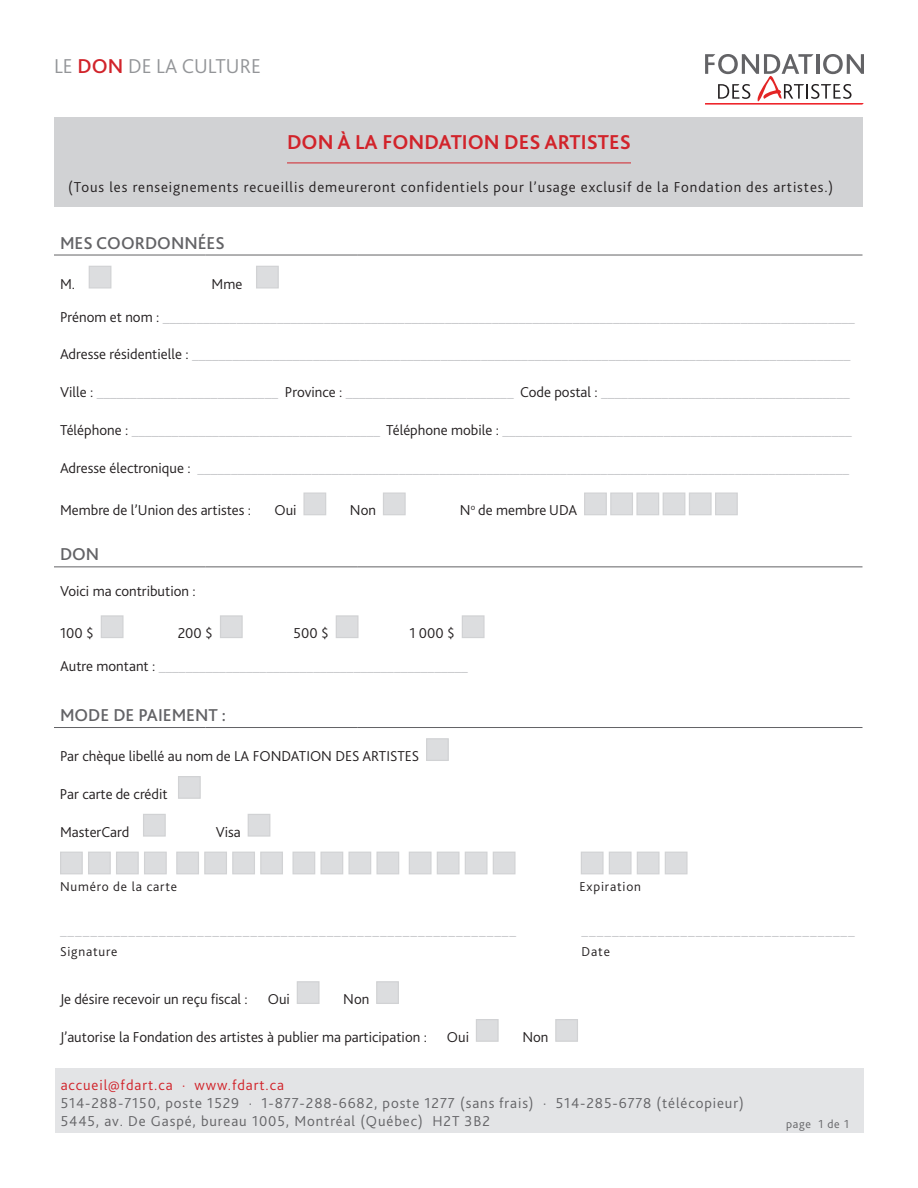
<style>
.page{position:relative;width:918px;height:1188px;background:#fff}
.page>*{position:absolute;margin:0;border:0;box-sizing:border-box;transform-origin:0 0}
.t1{font:700 21px "Bliss 2";color:#d1232a}
.t2{font:300 21px "Bliss 2";color:#939598}
.t3{font:500 18px "Bliss 2";color:#636366}
.t4{font:300 15px "Bliss 2";color:#bcbdc0}
.t5{font:300 15px "Bliss 2";color:#231f20}
.t6{font:300 15px/18px "Bliss 2";letter-spacing:.06em;color:#636366}
.t7{font:300 15px "Bliss 2";letter-spacing:.06em;color:#231f20}
.t8{font:300 15px "Bliss 2";letter-spacing:.06em;color:#d1232a}
.t9{font:300 13.5px "Bliss 2";letter-spacing:.06em;color:#231f20}
.t10{font:300 12px "Bliss 2";letter-spacing:.06em;color:#636366}
.s1{font-weight:500;color:#d1232a}
.s2{color:#231f20}
</style>
<div class="page">
<svg style="left:705px;top:54px;width:159px;height:51px"></svg>
<div style="left:55px;top:1068px;width:809px;height:65px;background:#e3e4e6"></div>
<div style="left:55px;top:117px;width:808px;height:89px;background:#d1d2d4"></div>
<hr style="left:287px;top:163px;width:344px;height:1px;background:#d1232a">
<hr style="left:54px;top:255px;width:152px;height:1px;background:#636366">
<hr style="left:206px;top:255px;width:151px;height:1px;background:#636366">
<hr style="left:357px;top:255px;width:505px;height:1px;background:#636366">
<hr style="left:54px;top:566px;width:152px;height:1px;background:#636366">
<hr style="left:206px;top:566px;width:151px;height:1px;background:#636366">
<hr style="left:357px;top:566px;width:505px;height:1px;background:#636366">
<hr style="left:54px;top:727px;width:152px;height:1px;background:#636366">
<hr style="left:206px;top:727px;width:151px;height:1px;background:#636366">
<hr style="left:357px;top:727px;width:505px;height:1px;background:#636366">
<div style="left:89px;top:266px;width:22px;height:23px;background:#dcdddf;border:1px solid #d1d2d4"></div>
<div style="left:256px;top:266px;width:23px;height:23px;background:#dcdddf;border:1px solid #d1d2d4"></div>
<div style="left:303px;top:493px;width:23px;height:22px;background:#dcdddf"></div>
<div style="left:383px;top:493px;width:23px;height:22px;background:#dcdddf;border:1px solid #d1d2d4"></div>
<div style="left:584px;top:493px;width:23px;height:22px;background:#dcdddf"></div>
<div style="left:610px;top:493px;width:23px;height:22px;background:#dcdddf;border:1px solid #d1d2d4"></div>
<div style="left:636px;top:493px;width:23px;height:22px;background:#dcdddf;border:1px solid #d1d2d4"></div>
<div style="left:663px;top:493px;width:22px;height:22px;background:#dcdddf"></div>
<div style="left:689px;top:493px;width:23px;height:22px;background:#dcdddf;border:1px solid #d1d2d4"></div>
<div style="left:715px;top:493px;width:23px;height:22px;background:#dcdddf;border:1px solid #d1d2d4"></div>
<div style="left:101px;top:615px;width:23px;height:23px;background:#dcdddf;border:1px solid #d1d2d4"></div>
<div style="left:220px;top:615px;width:23px;height:23px;background:#dcdddf;border:1px solid #d1d2d4"></div>
<div style="left:336px;top:615px;width:23px;height:23px;background:#dcdddf;border:1px solid #d1d2d4"></div>
<div style="left:462px;top:615px;width:23px;height:23px;background:#dcdddf;border:1px solid #d1d2d4"></div>
<div style="left:426px;top:738px;width:23px;height:23px;background:#dcdddf;border:1px solid #d1d2d4"></div>
<div style="left:178px;top:776px;width:23px;height:23px;background:#dcdddf;border:1px solid #d1d2d4"></div>
<div style="left:143px;top:814px;width:23px;height:23px;background:#dcdddf;border:1px solid #d1d2d4"></div>
<div style="left:248px;top:814px;width:22px;height:23px;background:#dcdddf;border:1px solid #d1d2d4"></div>
<div style="left:60px;top:852px;width:23px;height:22px;background:#dcdddf;border:1px solid #d1d2d4"></div>
<div style="left:88px;top:852px;width:23px;height:22px;background:#dcdddf;border:1px solid #d1d2d4"></div>
<div style="left:116px;top:852px;width:23px;height:22px;background:#dcdddf;border:1px solid #d1d2d4"></div>
<div style="left:144px;top:852px;width:23px;height:22px;background:#dcdddf;border:1px solid #d1d2d4"></div>
<div style="left:176px;top:852px;width:23px;height:22px;background:#dcdddf;border:1px solid #d1d2d4"></div>
<div style="left:204px;top:852px;width:23px;height:22px;background:#dcdddf;border:1px solid #d1d2d4"></div>
<div style="left:232px;top:852px;width:23px;height:22px;background:#dcdddf;border:1px solid #d1d2d4"></div>
<div style="left:260px;top:852px;width:23px;height:22px;background:#dcdddf;border:1px solid #d1d2d4"></div>
<div style="left:292px;top:852px;width:23px;height:22px;background:#dcdddf;border:1px solid #d1d2d4"></div>
<div style="left:320px;top:852px;width:23px;height:22px;background:#dcdddf;border:1px solid #d1d2d4"></div>
<div style="left:348px;top:852px;width:23px;height:22px;background:#dcdddf"></div>
<div style="left:376px;top:852px;width:23px;height:22px;background:#dcdddf"></div>
<div style="left:409px;top:852px;width:23px;height:22px;background:#dcdddf"></div>
<div style="left:437px;top:852px;width:23px;height:22px;background:#dcdddf"></div>
<div style="left:465px;top:852px;width:23px;height:22px;background:#dcdddf"></div>
<div style="left:493px;top:852px;width:23px;height:22px;background:#dcdddf;border:1px solid #d1d2d4"></div>
<div style="left:581px;top:852px;width:23px;height:22px;background:#dcdddf;border:1px solid #d1d2d4"></div>
<div style="left:609px;top:852px;width:23px;height:22px;background:#dcdddf;border:1px solid #d1d2d4"></div>
<div style="left:637px;top:852px;width:23px;height:22px;background:#dcdddf"></div>
<div style="left:665px;top:852px;width:23px;height:22px;background:#dcdddf"></div>
<div style="left:297px;top:981px;width:23px;height:23px;background:#dcdddf;border:1px solid #d1d2d4"></div>
<div style="left:376px;top:981px;width:23px;height:23px;background:#dcdddf;border:1px solid #d1d2d4"></div>
<div style="left:476px;top:1019px;width:23px;height:23px;background:#dcdddf;border:1px solid #d1d2d4"></div>
<div style="left:555px;top:1019px;width:23px;height:23px;background:#dcdddf;border:1px solid #d1d2d4"></div>
<h1 class="t2" style="left:54px;top:53px;width:208px">LE <span class="s1">DON</span> DE LA CULTURE</h1>
<h1 class="t1" style="left:287px;top:129px;width:345px">DON À LA FONDATION DES ARTISTES</h1>
<p class="t7" style="left:68px;top:178px;width:767px">(Tous les renseignements recueillis demeureront confidentiels pour l’usage exclusif de la Fondation des artistes.)</p>
<p class="t3" style="left:60px;top:232px;width:166px">MES COORDONNÉES</p>
<p class="t5" style="left:60px;top:274px;width:17px">M.</p>
<p class="t5" style="left:212px;top:274px;width:32px">Mme</p>
<p class="t4" style="left:60px;top:307px;width:796px"><span class="s2">Prénom et nom :</span> _______________________________________________________________________________________________________</p>
<p class="t4" style="left:60px;top:345px;width:792px"><span class="s2">Adresse résidentielle :</span> __________________________________________________________________________________________________</p>
<p class="t4" style="left:60px;top:383px;width:791px"><span class="s2">Ville :</span> ___________________________ <span class="s2">Province :</span> _________________________ <span class="s2">Code postal :</span> _____________________________________</p>
<p class="t4" style="left:60px;top:421px;width:793px"><span class="s2">Téléphone :</span> _____________________________________ <span class="s2">Téléphone mobile :</span> ____________________________________________________</p>
<p class="t4" style="left:60px;top:459px;width:791px"><span class="s2">Adresse électronique :</span> _________________________________________________________________________________________________</p>
<p class="t5" style="left:60px;top:501px;width:193px">Membre de l’Union des artistes :</p>
<p class="t5" style="left:274px;top:501px;width:24px">Oui</p>
<p class="t5" style="left:350px;top:501px;width:28px">Non</p>
<p class="t5" style="left:460px;top:501px;width:119px">N<sup>o</sup> de membre UDA</p>
<p class="t3" style="left:60px;top:543px;width:41px">DON</p>
<p class="t5" style="left:60px;top:581px;width:137px">Voici ma contribution :</p>
<p class="t5" style="left:60px;top:624px;width:35px">100 $</p>
<p class="t5" style="left:178px;top:624px;width:37px">200 $</p>
<p class="t5" style="left:294px;top:624px;width:37px">500 $</p>
<p class="t5" style="left:409px;top:624px;width:47px">1 000 $</p>
<p class="t4" style="left:60px;top:657px;width:409px"><span class="s2">Autre montant :</span> ______________________________________________</p>
<p class="t3" style="left:60px;top:704px;width:168px">MODE DE PAIEMENT :</p>
<p class="t5" style="left:60px;top:747px;width:361px">Par chèque libellé au nom de LA FONDATION DES ARTISTES</p>
<p class="t5" style="left:60px;top:785px;width:109px">Par carte de crédit</p>
<p class="t5" style="left:60px;top:822px;width:71px">MasterCard</p>
<p class="t5" style="left:216px;top:822px;width:27px">Visa</p>
<p class="t9" style="left:60px;top:878px;width:119px">Numéro de la carte</p>
<p class="t9" style="left:580px;top:878px;width:63px">Expiration</p>
<p class="t4" style="left:60px;top:920px;width:458px">____________________________________________________________</p>
<p class="t4" style="left:582px;top:920px;width:275px">____________________________________</p>
<p class="t9" style="left:60px;top:943px;width:59px">Signature</p>
<p class="t9" style="left:582px;top:943px;width:30px">Date</p>
<p class="t5" style="left:60px;top:990px;width:189px">Je désire recevoir un reçu fiscal :</p>
<p class="t5" style="left:268px;top:990px;width:24px">Oui</p>
<p class="t5" style="left:343px;top:990px;width:28px">Non</p>
<p class="t5" style="left:60px;top:1028px;width:368px">J’autorise la Fondation des artistes à publier ma participation :</p>
<p class="t5" style="left:447px;top:1028px;width:24px">Oui</p>
<p class="t5" style="left:522px;top:1028px;width:28px">Non</p>
<p class="t8" style="left:61px;top:1076px;width:225px">accueil@fdart.ca · www.fdart.ca</p>
<p class="t6" style="left:61px;top:1094px;width:685px">514-288-7150, poste 1529 · 1-877-288-6682, poste 1277 (sans frais) · 514-285-6778 (télécopieur)<br>5445, av. De Gaspé, bureau 1005, Montréal (Québec) H2T 3B2</p>
<p class="t10" style="left:786px;top:1117px;width:64px">page 1 de 1</p>
</div>
